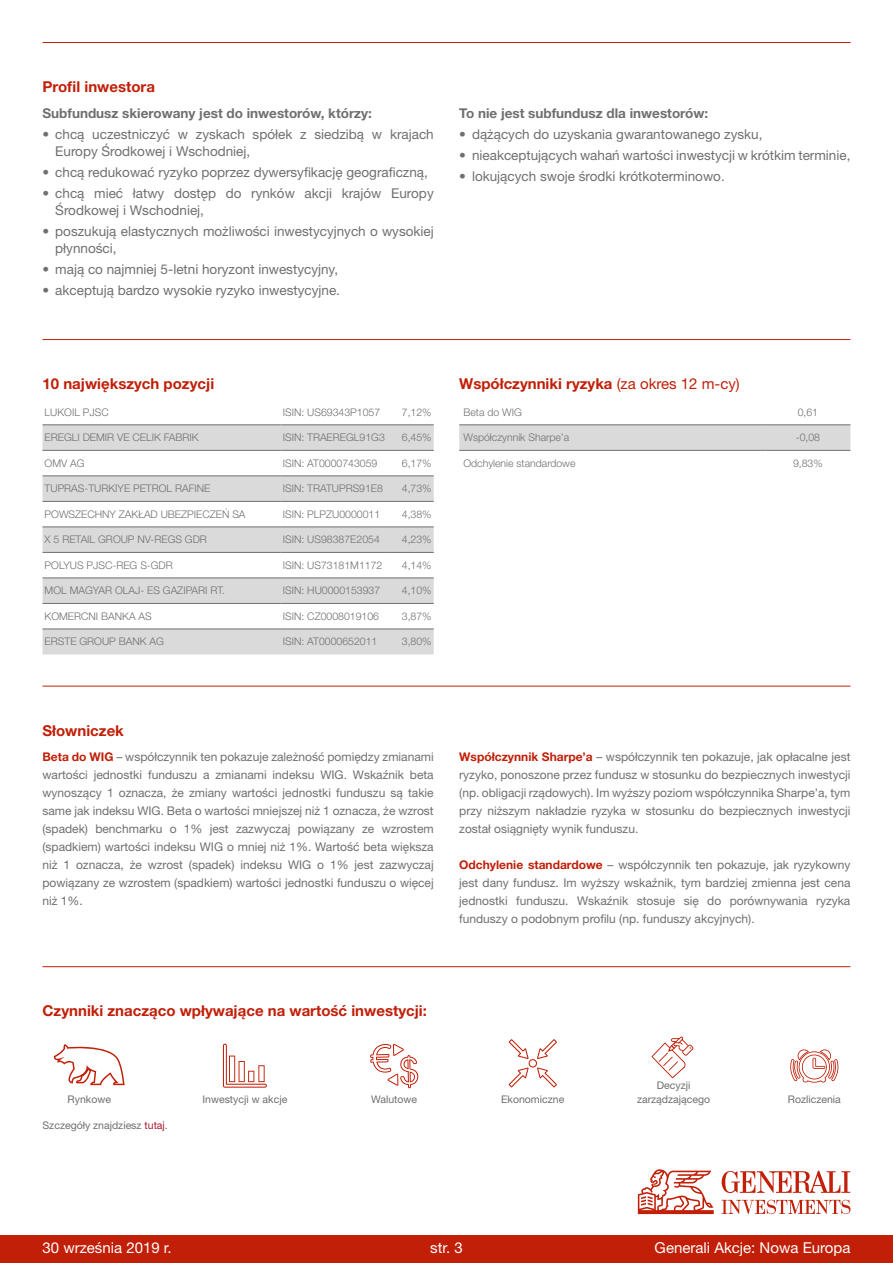
<style>
.page{position:relative;width:893px;height:1263px;background:#fff}
.page>*{position:absolute;margin:0;border:0;box-sizing:border-box;transform-origin:0 0}
.t1{font:700 15px "Helvetica Neue LT Pro";color:#c11f08}
.t2{font:15px "Helvetica Neue LT Pro";color:#fff}
.t3{font:13.5px/16.8px "Helvetica Neue LT Pro";color:#6f6f6e}
.t4{font:700 13.5px "Helvetica Neue LT Pro";color:#6f6f6e}
.t5{font:12px/18px "Helvetica Neue LT Pro";color:#6f6f6e;text-align:justify}
.t6{font:300 10.5px "Helvetica Neue LT Pro";color:#6f6f6e}
.t7{font:10.5px/13.5px "Helvetica Neue LT Pro";color:#6f6f6e;text-align:center}
.s1{font-weight:400}
.s2{font-weight:700;color:#c11f08}
.s3{color:#a81a33}
</style>
<div class="page">
<hr style="left:43px;top:686px;width:807px;height:1px;background:#c11f08">
<svg style="left:43px;top:424px;width:391px;height:1px"></svg>
<svg style="left:43px;top:426px;width:391px;height:228px;fill:#dadada"></svg>
<hr style="left:43px;top:425px;width:238px;height:1px;background:#6f6f6e">
<hr style="left:281px;top:425px;width:106px;height:1px;background:#6f6f6e">
<hr style="left:387px;top:425px;width:47px;height:1px;background:#6f6f6e">
<hr style="left:43px;top:450px;width:238px;height:1px;background:#6f6f6e">
<hr style="left:281px;top:450px;width:106px;height:1px;background:#6f6f6e">
<hr style="left:387px;top:450px;width:47px;height:1px;background:#6f6f6e">
<hr style="left:43px;top:476px;width:238px;height:1px;background:#6f6f6e">
<hr style="left:281px;top:476px;width:106px;height:1px;background:#6f6f6e">
<hr style="left:387px;top:476px;width:47px;height:1px;background:#6f6f6e">
<hr style="left:43px;top:501px;width:238px;height:1px;background:#6f6f6e">
<hr style="left:281px;top:501px;width:106px;height:1px;background:#6f6f6e">
<hr style="left:387px;top:501px;width:47px;height:1px;background:#6f6f6e">
<hr style="left:43px;top:527px;width:238px;height:1px;background:#6f6f6e">
<hr style="left:281px;top:527px;width:106px;height:1px;background:#6f6f6e">
<hr style="left:387px;top:527px;width:47px;height:1px;background:#6f6f6e">
<hr style="left:43px;top:552px;width:238px;height:1px;background:#6f6f6e">
<hr style="left:281px;top:552px;width:106px;height:1px;background:#6f6f6e">
<hr style="left:387px;top:552px;width:47px;height:1px;background:#6f6f6e">
<hr style="left:43px;top:578px;width:238px;height:1px;background:#6f6f6e">
<hr style="left:281px;top:578px;width:106px;height:1px;background:#6f6f6e">
<hr style="left:387px;top:578px;width:47px;height:1px;background:#6f6f6e">
<hr style="left:43px;top:603px;width:238px;height:1px;background:#6f6f6e">
<hr style="left:281px;top:603px;width:106px;height:1px;background:#6f6f6e">
<hr style="left:387px;top:603px;width:47px;height:1px;background:#6f6f6e">
<hr style="left:43px;top:629px;width:238px;height:1px;background:#6f6f6e">
<hr style="left:281px;top:629px;width:106px;height:1px;background:#6f6f6e">
<hr style="left:387px;top:629px;width:47px;height:1px;background:#6f6f6e">
<hr style="left:43px;top:42px;width:807px;height:1px;background:#c11f08">
<hr style="left:43px;top:339px;width:807px;height:1px;background:#c11f08">
<svg style="left:459px;top:424px;width:391px;height:26px;background:#d6d6d6"></svg>
<hr style="left:459px;top:425px;width:306px;height:1px;background:#6f6f6e">
<hr style="left:765px;top:425px;width:85px;height:1px;background:#6f6f6e">
<hr style="left:459px;top:450px;width:306px;height:1px;background:#6f6f6e">
<hr style="left:765px;top:450px;width:85px;height:1px;background:#6f6f6e">
<hr style="left:43px;top:966px;width:807px;height:1px;background:#c11f08">
<svg style="left:54px;top:1044px;width:71px;height:41px"></svg>
<svg style="left:223px;top:1044px;width:44px;height:44px"></svg>
<svg style="left:370px;top:1044px;width:48px;height:44px"></svg>
<svg style="left:509px;top:1039px;width:48px;height:48px"></svg>
<svg style="left:651px;top:1036px;width:42px;height:42px"></svg>
<svg style="left:790px;top:1049px;width:49px;height:34px"></svg>
<div style="left:0;top:1235px;width:893px;height:28px;background:#c11f08"></div>
<svg style="left:638px;top:1169px;width:76px;height:45px"></svg>
<svg style="left:722px;top:1200px;width:128px;height:14px"></svg>
<svg style="left:722px;top:1171px;width:128px;height:22px"></svg>
<p class="t1" style="left:43px;top:77px;width:114px">Profil inwestora</p>
<p class="t4" style="left:43px;top:105px;width:331px">Subfundusz skierowany jest do inwestorów, którzy:</p>
<p class="t3" style="left:55px;top:126px;width:380px;text-indent:-13px">• chcą uczestniczyć w zyskach spółek z siedzibą w krajach<br>Europy Środkowej i Wschodniej,</p>
<p class="t3" style="left:43px;top:164px;width:387px">• chcą redukować ryzyko poprzez dywersyfikację geograficzną,</p>
<p class="t3" style="left:55px;top:185px;width:380px;text-indent:-13px">• chcą mieć łatwy dostęp do rynków akcji krajów Europy<br>Środkowej i Wschodniej,</p>
<p class="t3" style="left:55px;top:222px;width:380px;text-indent:-13px">• poszukują elastycznych możliwości inwestycyjnych o wysokiej płynności,</p>
<p class="t3" style="left:43px;top:260px;width:297px">• mają co najmniej 5-letni horyzont inwestycyjny,</p>
<p class="t3" style="left:43px;top:281px;width:299px">• akceptują bardzo wysokie ryzyko inwestycyjne.</p>
<p class="t4" style="left:459px;top:105px;width:250px">To nie jest subfundusz dla inwestorów:</p>
<p class="t3" style="left:459px;top:126px;width:305px">• dążących do uzyskania gwarantowanego zysku,</p>
<p class="t3" style="left:459px;top:147px;width:393px">• nieakceptujących wahań wartości inwestycji w krótkim terminie,</p>
<p class="t3" style="left:459px;top:168px;width:267px">• lokujących swoje środki krótkoterminowo.</p>
<p class="t1" style="left:43px;top:374px;width:173px">10 największych pozycji</p>
<p class="t6" style="left:45px;top:406px;width:66px">LUKOIL PJSC</p>
<p class="t6" style="left:283px;top:406px;width:99px">ISIN: US69343P1057</p>
<p class="t6" style="left:402px;top:406px;width:31px">7,12%</p>
<p class="t6" style="left:45px;top:431px;width:156px">EREGLI DEMIR VE CELIK FABRIK</p>
<p class="t6" style="left:283px;top:431px;width:104px">ISIN: TRAEREGL91G3</p>
<p class="t6" style="left:402px;top:431px;width:31px">6,45%</p>
<p class="t6" style="left:45px;top:457px;width:42px">OMV AG</p>
<p class="t6" style="left:283px;top:457px;width:96px">ISIN: AT0000743059</p>
<p class="t6" style="left:402px;top:457px;width:31px">6,17%</p>
<p class="t6" style="left:45px;top:482px;width:167px">TUPRAS-TURKIYE PETROL RAFINE</p>
<p class="t6" style="left:283px;top:482px;width:102px">ISIN: TRATUPRS91E8</p>
<p class="t6" style="left:402px;top:482px;width:31px">4,73%</p>
<p class="t6" style="left:45px;top:508px;width:202px">POWSZECHNY ZAKŁAD UBEZPIECZEŃ SA</p>
<p class="t6" style="left:283px;top:508px;width:99px">ISIN: PLPZU0000011</p>
<p class="t6" style="left:402px;top:508px;width:31px">4,38%</p>
<p class="t6" style="left:45px;top:533px;width:164px">X 5 RETAIL GROUP NV-REGS GDR</p>
<p class="t6" style="left:283px;top:533px;width:99px">ISIN: US98387E2054</p>
<p class="t6" style="left:402px;top:533px;width:31px">4,23%</p>
<p class="t6" style="left:45px;top:559px;width:130px">POLYUS PJSC-REG S-GDR</p>
<p class="t6" style="left:283px;top:559px;width:101px">ISIN: US73181M1172</p>
<p class="t6" style="left:402px;top:559px;width:31px">4,14%</p>
<p class="t6" style="left:45px;top:584px;width:182px">MOL MAGYAR OLAJ- ES GAZIPARI RT.</p>
<p class="t6" style="left:283px;top:584px;width:99px">ISIN: HU0000153937</p>
<p class="t6" style="left:402px;top:584px;width:31px">4,10%</p>
<p class="t6" style="left:45px;top:610px;width:109px">KOMERCNI BANKA AS</p>
<p class="t6" style="left:283px;top:610px;width:98px">ISIN: CZ0008019106</p>
<p class="t6" style="left:402px;top:610px;width:31px">3,87%</p>
<p class="t6" style="left:45px;top:635px;width:121px">ERSTE GROUP BANK AG</p>
<p class="t6" style="left:283px;top:635px;width:96px">ISIN: AT0000652011</p>
<p class="t6" style="left:402px;top:635px;width:31px">3,80%</p>
<p class="t1" style="left:459px;top:374px;width:282px">Współczynniki ryzyka <span class="s1">(za okres 12 m-cy)</span></p>
<p class="t6" style="left:463px;top:406px;width:60px">Beta do WIG</p>
<p class="t6" style="left:798px;top:406px;width:22px">0,61</p>
<p class="t6" style="left:463px;top:431px;width:107px">Współczynnik Sharpe’a</p>
<p class="t6" style="left:796px;top:431px;width:26px">-0,08</p>
<p class="t6" style="left:463px;top:457px;width:114px">Odchylenie standardowe</p>
<p class="t6" style="left:793px;top:457px;width:31px">9,83%</p>
<p class="t1" style="left:43px;top:721px;width:83px">Słowniczek</p>
<p class="t5" style="left:43px;top:747px;width:393px"><span class="s2">Beta do WIG</span> – współczynnik ten pokazuje zależność pomiędzy zmianami wartości jednostki funduszu a zmianami indeksu WIG. Wskaźnik beta wynoszący 1 oznacza, że zmiany wartości jednostki funduszu są takie same jak indeksu WIG. Beta o wartości mniejszej niż 1 oznacza, że wzrost (spadek) benchmarku o 1% jest zazwyczaj powiązany ze wzrostem (spadkiem) wartości indeksu WIG o mniej niż 1%. Wartość beta większa niż 1 oznacza, że wzrost (spadek) indeksu WIG o 1% jest zazwyczaj powiązany ze wzrostem (spadkiem) wartości jednostki funduszu o więcej niż 1%.</p>
<p class="t5" style="left:459px;top:747px;width:393px"><span class="s2">Współczynnik Sharpe’a</span> – współczynnik ten pokazuje, jak opłacalne jest ryzyko, ponoszone przez fundusz w stosunku do bezpiecznych inwestycji (np. obligacji rządowych). Im wyższy poziom współczynnika Sharpe’a, tym przy niższym nakładzie ryzyka w stosunku do bezpiecznych inwestycji został osiągnięty wynik funduszu.</p>
<p class="t5" style="left:459px;top:855px;width:393px"><span class="s2">Odchylenie standardowe</span> – współczynnik ten pokazuje, jak ryzykowny jest dany fundusz. Im wyższy wskaźnik, tym bardziej zmienna jest cena jednostki funduszu. Wskaźnik stosuje się do porównywania ryzyka funduszy o podobnym profilu (np. funduszy akcyjnych).</p>
<p class="t1" style="left:43px;top:1001px;width:386px">Czynniki znacząco wpływające na wartość inwestycji:</p>
<p class="t7" style="left:68px;top:1092px;width:45px">Rynkowe</p>
<p class="t7" style="left:203px;top:1092px;width:86px">Inwestycji w akcje</p>
<p class="t7" style="left:371px;top:1092px;width:48px">Walutowe</p>
<p class="t7" style="left:501px;top:1092px;width:65px">Ekonomiczne</p>
<p class="t7" style="left:43px;top:1118px;width:127px">Szczegóły znajdziesz <span class="s3">tutaj</span>.</p>
<p class="t7" style="left:637px;top:1078px;width:75px">Decyzji zarządzającego</p>
<p class="t7" style="left:788px;top:1092px;width:55px">Rozliczenia</p>
<p class="t2" style="left:43px;top:1238px;width:131px">30 września 2019 r.</p>
<p class="t2" style="left:430px;top:1238px;width:34px">str. 3</p>
<p class="t2" style="left:655px;top:1238px;width:197px">Generali Akcje: Nowa Europa</p>
</div>
